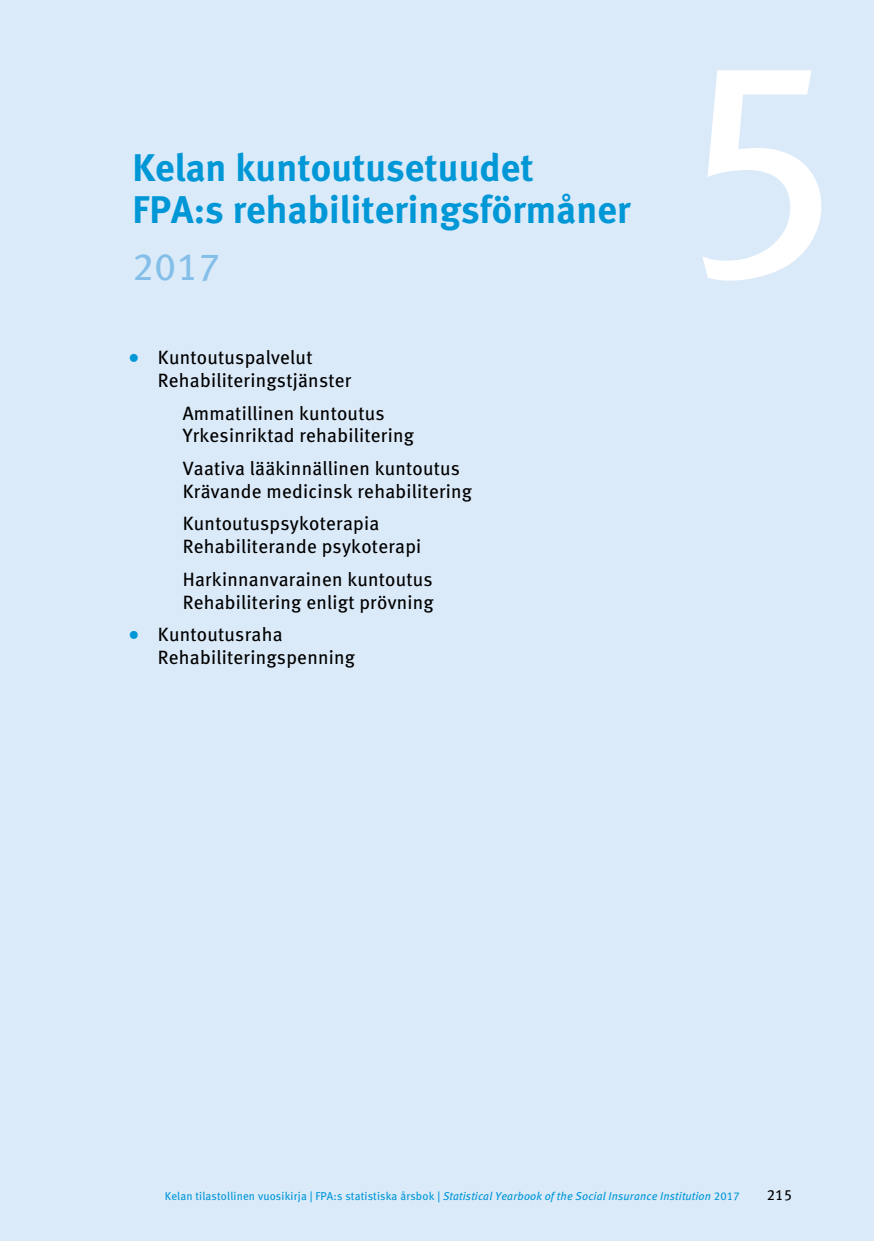
<style>
.page{position:relative;width:874px;height:1241px;background:#fff}
.page>*{position:absolute;margin:0;border:0;box-sizing:border-box;transform-origin:0 0}
.t1{font:306.25px "Meta Book LF";color:#fff}
.t2{font:38.5px/42px "Meta Bold LF";letter-spacing:.005em;color:#0097d7}
.t3{font:38.5px "Meta Book LF Caps";color:#84bfe9}
.t4{font:19.25px/22.8px "Meta Book LF";letter-spacing:.015em;color:#000}
.t5{font:14.88px "Meta Book LF";color:#000}
.t6{font:11.38px "Meta Book LF";letter-spacing:.015em;color:#0097d7}
.s1{font-size:22.75px;color:#0097d7}
.s2{font-style:italic}
</style>
<div class="page">
<div style="left:0;top:0;width:873px;height:1240px;background:#dbeaf9"></div>
<h2 class="t2" style="left:132px;top:147px;width:499px">Kelan kuntoutusetuudet<br>FPA:s rehabiliteringsförmåner</h2>
<h2 class="t3" style="left:132px;top:244px;width:89px">2017</h2>
<p class="t4" style="left:158px;top:346px;width:195px;text-indent:-30px"><span class="s1">•</span> Kuntoutuspalvelut<br>Rehabiliteringstjänster</p>
<p class="t4" style="left:183px;top:401px;width:233px">Ammatillinen kuntoutus<br>Yrkesinriktad rehabilitering</p>
<p class="t4" style="left:183px;top:457px;width:291px">Vaativa lääkinnällinen kuntoutus<br>Krävande medicinsk rehabilitering</p>
<p class="t4" style="left:183px;top:512px;width:240px">Kuntoutuspsykoterapia<br>Rehabiliterande psykoterapi</p>
<p class="t4" style="left:183px;top:567px;width:252px">Harkinnanvarainen kuntoutus<br>Rehabilitering enligt prövning</p>
<p class="t4" style="left:158px;top:623px;width:199px;text-indent:-30px"><span class="s1">•</span> Kuntoutusraha<br>Rehabiliteringspenning</p>
<h1 class="t1" style="left:671px;top:-16px;width:173px">5</h1>
<p class="t6" style="left:165px;top:1188px;width:576px">Kelan tilastollinen vuosikirja | FPA:s statistiska årsbok | <span class="s2">Statistical Yearbook of the Social Insurance Institution</span> 2017</p>
<p class="t5" style="left:766px;top:1185px;width:27px">215</p>
</div>
